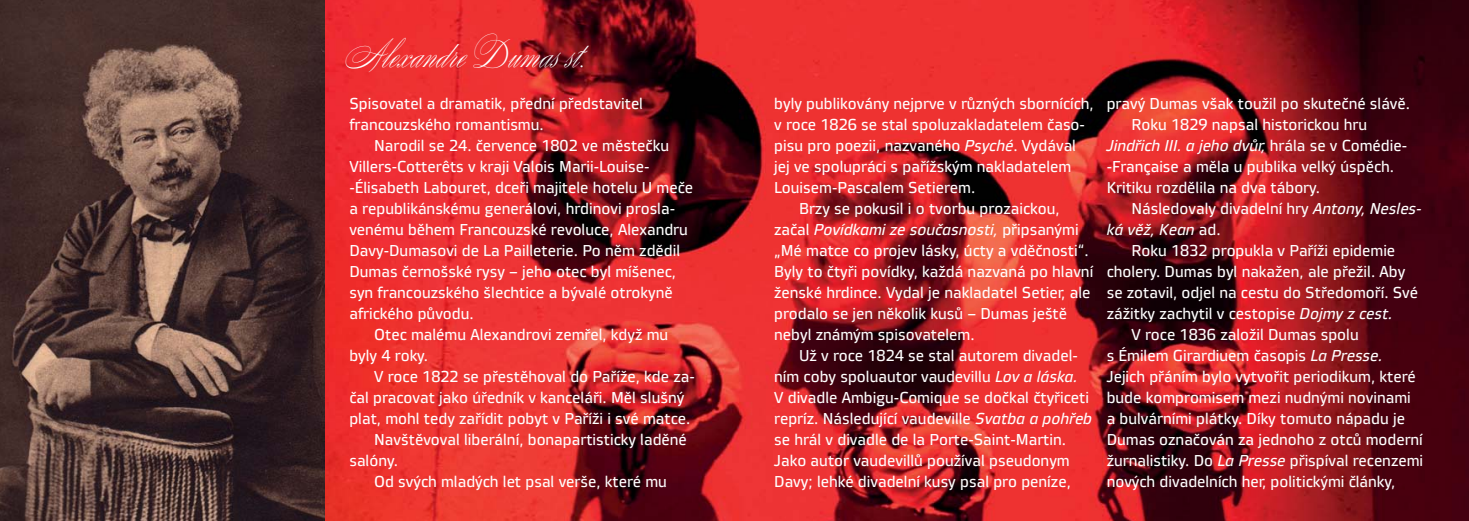
<style>
.page{position:relative;width:1469px;height:521px;background:#fff}
.page>*{position:absolute;margin:0;border:0;box-sizing:border-box;transform-origin:0 0}
.t1{font:35px "Splendid Ornamenty CE";color:#fff}
.t2{font:15.75px/21px "Vida 32 Pro";color:#fff}
.t3{font:italic 15.75px "Vida 32 Pro";color:#fff}
.s1{font-style:italic}
.s2{font-style:normal}
</style>
<div class="page">
<img style="left:324px;top:0;width:1144px;height:521px">
<img style="left:0;top:0;width:324px;height:521px">
<svg style="left:473px;top:33px;width:37px;height:35px"></svg>
<svg style="left:520px;top:55px;width:33px;height:12px"></svg>
<div style="left:346px;top:38px;width:121px;height:34px;background:#ef2f31"></div>
<h1 class="t1" style="left:509px;top:34px;width:72px">◆ ▲ ▲▼</h1>
<p class="t2" style="left:349px;top:94px;width:295px">Spisovatel a dramatik, přední představitel francouzského romantismu.</p>
<p class="t2" style="left:374px;top:136px;width:296px">Narodil se 24. července 1802 ve městečku</p>
<p class="t2" style="left:349px;top:157px;width:302px">Villers-Cotterêts v kraji Valois Marii-Louise-</p>
<p class="t2" style="left:349px;top:178px;width:345px">-Élisabeth Labouret, dceři majitele hotelu U meče</p>
<p class="t2" style="left:349px;top:199px;width:327px">a republikánskému generálovi, hrdinovi prosla-</p>
<p class="t2" style="left:349px;top:220px;width:340px">venému během Francouzské revoluce, Alexandru</p>
<p class="t2" style="left:349px;top:241px;width:332px">Davy-Dumasovi de La Pailleterie. Po něm zdědil</p>
<p class="t2" style="left:349px;top:262px;width:328px">Dumas černošské rysy – jeho otec byl míšenec,</p>
<p class="t2" style="left:349px;top:283px;width:325px">syn francouzského šlechtice a bývalé otrokyně</p>
<p class="t2" style="left:349px;top:304px;width:126px">afrického původu.</p>
<p class="t2" style="left:374px;top:325px;width:295px">Otec malému Alexandrovi zemřel, když mu</p>
<p class="t2" style="left:349px;top:346px;width:80px">byly 4 roky.</p>
<p class="t2" style="left:374px;top:367px;width:322px">V roce 1822 se přestěhoval do Paříže, kde za-</p>
<p class="t2" style="left:349px;top:388px;width:336px">čal pracovat jako úředník v kanceláři. Měl slušný</p>
<p class="t2" style="left:349px;top:409px;width:342px">plat, mohl tedy zařídit pobyt v Paříži i své matce.</p>
<p class="t2" style="left:374px;top:430px;width:314px">Navštěvoval liberální, bonapartisticky laděné</p>
<p class="t2" style="left:349px;top:451px;width:50px">salóny.</p>
<p class="t2" style="left:374px;top:472px;width:294px">Od svých mladých let psal verše, které mu</p>
<p class="t2" style="left:774px;top:94px;width:321px">byly publikovány nejprve v různých sbornících,</p>
<p class="t2" style="left:774px;top:115px;width:312px">v roce 1826 se stal spoluzakladatelem časo-</p>
<p class="t2" style="left:774px;top:136px;width:303px">pisu pro poezii, nazvaného <span class="s1">Psyché</span>. Vydával</p>
<p class="t2" style="left:774px;top:157px;width:298px">jej ve spolupráci s pařížským nakladatelem</p>
<p class="t2" style="left:774px;top:178px;width:203px">Louisem-Pascalem Setierem.</p>
<p class="t2" style="left:799px;top:199px;width:262px">Brzy se pokusil i o tvorbu prozaickou,</p>
<p class="t3" style="left:774px;top:224px;width:306px"><span class="s2">začal</span> Povídkami ze současnosti, <span class="s2">připsanými</span></p>
<p class="t2" style="left:774px;top:241px;width:316px">„Mé matce co projev lásky, úcty a vděčnosti“.</p>
<p class="t2" style="left:774px;top:262px;width:320px">Byly to čtyři povídky, každá nazvaná po hlavní</p>
<p class="t2" style="left:774px;top:283px;width:318px">ženské hrdince. Vydal je nakladatel Setier, ale</p>
<p class="t2" style="left:774px;top:304px;width:294px">prodalo se jen několik kusů – Dumas ještě</p>
<p class="t2" style="left:774px;top:325px;width:202px">nebyl známým spisovatelem.</p>
<p class="t2" style="left:799px;top:346px;width:280px">Už v roce 1824 se stal autorem divadel-</p>
<p class="t2" style="left:774px;top:367px;width:305px">ním coby spoluautor vaudevillu <span class="s1">Lov a láska.</span></p>
<p class="t2" style="left:774px;top:388px;width:316px">V divadle Ambigu-Comique se dočkal čtyřiceti</p>
<p class="t2" style="left:774px;top:409px;width:319px">repríz. Následující vaudeville <span class="s1">Svatba a pohřeb</span></p>
<p class="t2" style="left:774px;top:430px;width:293px">se hrál v divadle de la Porte-Saint-Martin.</p>
<p class="t2" style="left:774px;top:451px;width:297px">Jako autor vaudevillů používal pseudonym</p>
<p class="t2" style="left:774px;top:472px;width:298px">Davy; lehké divadelní kusy psal pro peníze,</p>
<p class="t2" style="left:1106px;top:94px;width:305px">pravý Dumas však toužil po skutečné slávě.</p>
<p class="t2" style="left:1131px;top:115px;width:237px">Roku 1829 napsal historickou hru</p>
<p class="t3" style="left:1106px;top:140px;width:302px">Jindřich III. a jeho dvůr, <span class="s2">hrála se v Comédie-</span></p>
<p class="t2" style="left:1106px;top:157px;width:289px">-Française a měla u publika velký úspěch.</p>
<p class="t2" style="left:1106px;top:178px;width:215px">Kritiku rozdělila na dva tábory.</p>
<p class="t2" style="left:1131px;top:199px;width:292px">Následovaly divadelní hry <span class="s1">Antony, Nesles-</span></p>
<p class="t3" style="left:1106px;top:224px;width:115px">ká věž, Kean <span class="s2">ad.</span></p>
<p class="t2" style="left:1131px;top:241px;width:265px">Roku 1832 propukla v Paříži epidemie</p>
<p class="t2" style="left:1106px;top:262px;width:300px">cholery. Dumas byl nakažen, ale přežil. Aby</p>
<p class="t2" style="left:1106px;top:283px;width:313px">se zotavil, odjel na cestu do Středomoří. Své</p>
<p class="t2" style="left:1106px;top:304px;width:287px">zážitky zachytil v cestopise <span class="s1">Dojmy z cest.</span></p>
<p class="t2" style="left:1131px;top:325px;width:229px">V roce 1836 založil Dumas spolu</p>
<p class="t2" style="left:1106px;top:346px;width:277px">s Émilem Girardiuem časopis <span class="s1">La Presse.</span></p>
<p class="t2" style="left:1106px;top:367px;width:311px">Jejich přáním bylo vytvořit periodikum, které</p>
<p class="t2" style="left:1106px;top:388px;width:306px">bude kompromisem mezi nudnými novinami</p>
<p class="t2" style="left:1106px;top:409px;width:300px">a bulvárními plátky. Díky tomuto nápadu je</p>
<p class="t2" style="left:1106px;top:430px;width:318px">Dumas označován za jednoho z otců moderní</p>
<p class="t2" style="left:1106px;top:451px;width:318px">žurnalistiky. Do <span class="s1">La Presse</span> přispíval recenzemi</p>
<p class="t2" style="left:1106px;top:472px;width:290px">nových divadelních her, politickými články,</p>
</div>
